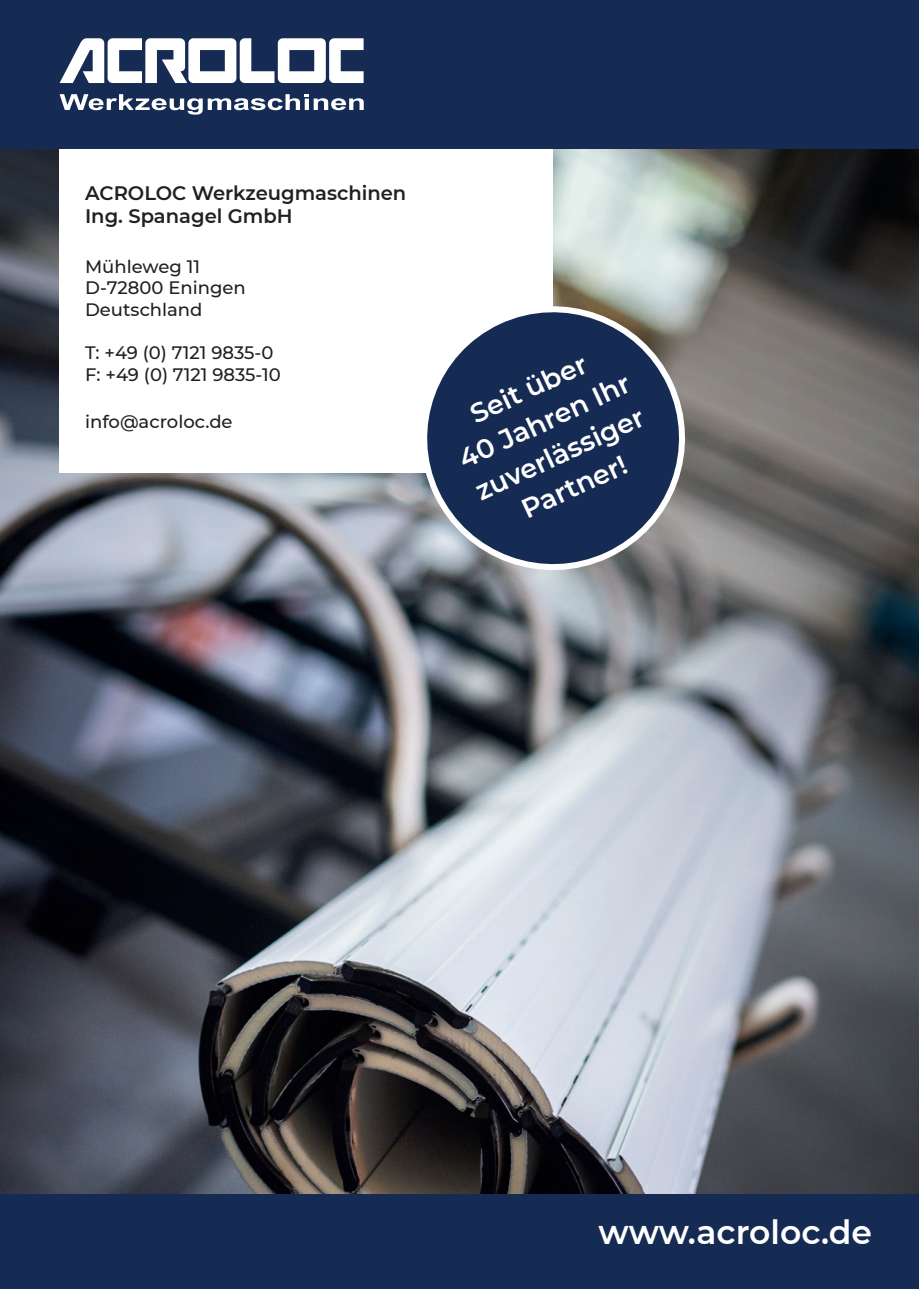
<style>
.page{position:relative;width:919px;height:1289px;background:#fff}
.page>*{position:absolute;margin:0;border:0;box-sizing:border-box;transform-origin:0 0}
.t1{font:600 33px "Montserrat";color:#fff}
.t2{font:600 27px/36px "Montserrat";color:#fff;text-align:center}
.t3{font:600 19.5px/23.4px "Montserrat";color:#231f20}
.t4{font:500 18px/21.6px "Montserrat";color:#231f20}
</style>
<div class="page">
<img style="left:0;top:149px;width:918px;height:1045px">
<div style="left:0;top:0;width:918px;height:149px;background:#162b53"></div>
<div style="left:60px;top:149px;width:493px;height:323px;background:#fff"></div>
<div style="left:0;top:1194px;width:918px;height:94px;background:#162b53"></div>
<svg style="left:60px;top:38px;width:303px;height:45px"></svg>
<svg style="left:60px;top:94px;width:304px;height:21px"></svg>
<svg style="left:406px;top:291px;width:294px;height:294px"></svg>
<p class="t3" style="left:85px;top:180px;width:323px">ACROLOC Werkzeugmaschinen<br>Ing. Spanagel GmbH</p>
<p class="t4" style="left:85px;top:255px;width:162px">Mühleweg 11<br>D-72800 Eningen<br>Deutschland</p>
<p class="t4" style="left:85px;top:341px;width:197px">T: +49 (0) 7121 9835-0<br>F: +49 (0) 7121 9835-10</p>
<p class="t4" style="left:85px;top:409px;width:149px">info@acroloc.de</p>
<h2 class="t2" style="left:437px;top:410px;width:187px;rotate:-25deg">Seit über<br>40 Jahren Ihr zuverlässiger<br>Partner!</h2>
<h1 class="t1" style="left:598px;top:1209px;width:275px">www.acroloc.de</h1>
</div>
